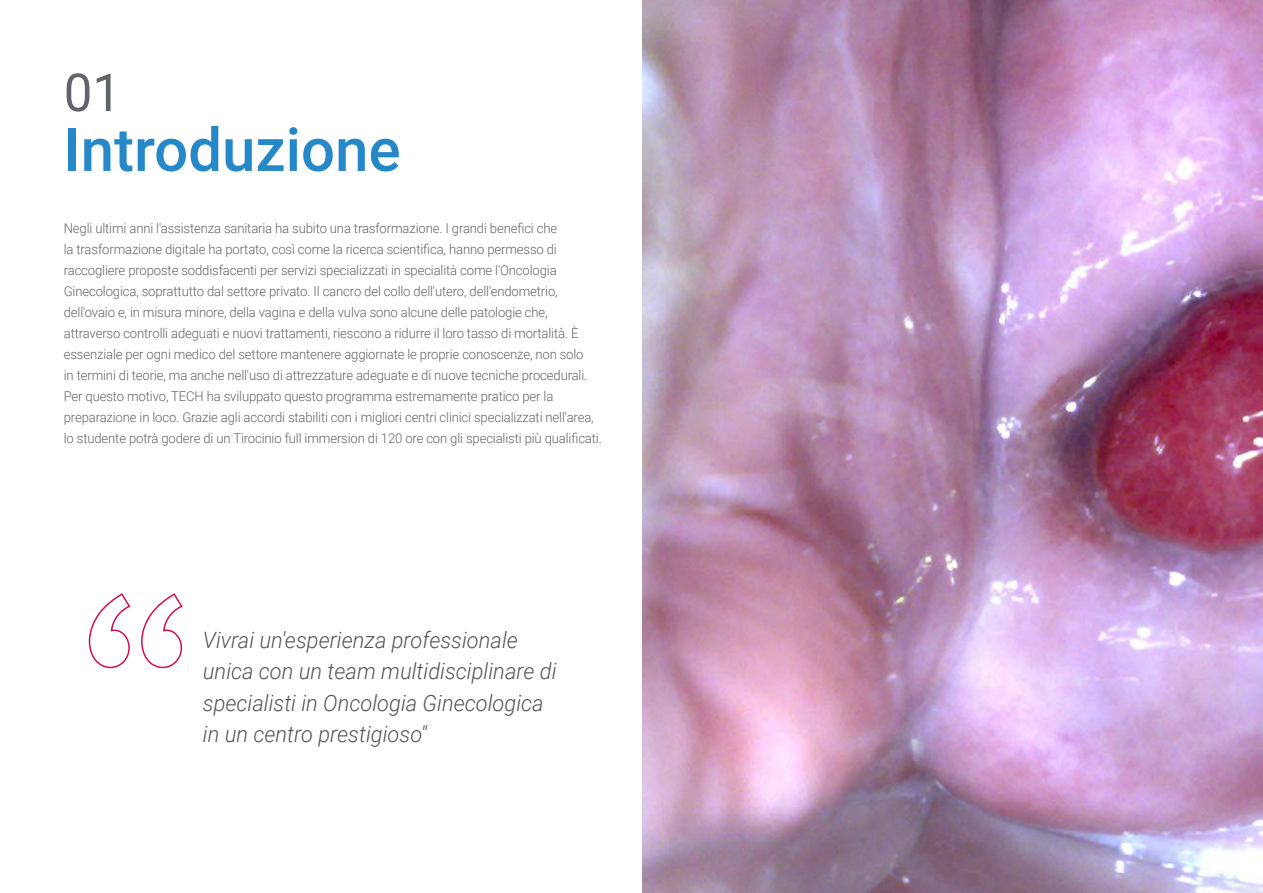
<style>
.page{position:relative;width:1263px;height:893px;background:#fff}
.page>*{position:absolute;margin:0;border:0;box-sizing:border-box;transform-origin:0 0}
.t1{font:500 60px "Roboto";color:#2488c9}
.t2{font:52.5px "Roboto";color:#61646a}
.t3{font:italic 300 22.5px/31.5px "Roboto";color:#52555b}
.t4{font:300 13.5px/21px "Roboto";letter-spacing:-.01em;color:#61646a}
</style>
<div class="page">
<svg style="left:88px;top:593px;width:95px;height:76px"></svg>
<img style="left:642px;top:0;width:621px;height:893px">
<h2 class="t2" style="left:64px;top:56px;width:59px">01</h2>
<h1 class="t1" style="left:64px;top:108px;width:338px">Introduzione</h1>
<p class="t4" style="left:64px;top:218px;width:540px">Negli ultimi anni l'assistenza sanitaria ha subito una trasformazione. I grandi benefici che<br>la trasformazione digitale ha portato, così come la ricerca scientifica, hanno permesso di raccogliere proposte soddisfacenti per servizi specializzati in specialità come l'Oncologia Ginecologica, soprattutto dal settore privato. Il cancro del collo dell'utero, dell'endometrio, dell'ovaio e, in misura minore, della vagina e della vulva sono alcune delle patologie che, attraverso controlli adeguati e nuovi trattamenti, riescono a ridurre il loro tasso di mortalità. È essenziale per ogni medico del settore mantenere aggiornate le proprie conoscenze, non solo<br>in termini di teorie, ma anche nell'uso di attrezzature adeguate e di nuove tecniche procedurali.<br>Per questo motivo, TECH ha sviluppato questo programma estremamente pratico per la preparazione in loco. Grazie agli accordi stabiliti con i migliori centri clinici specializzati nell'area, lo studente potrà godere di un Tirocinio full immersion di 120 ore con gli specialisti più qualificati.</p>
<h3 class="t3" style="left:203px;top:623px;width:355px">Vivrai un'esperienza professionale unica con un team multidisciplinare di specialisti in Oncologia Ginecologica in un centro prestigioso"</h3>
</div>
